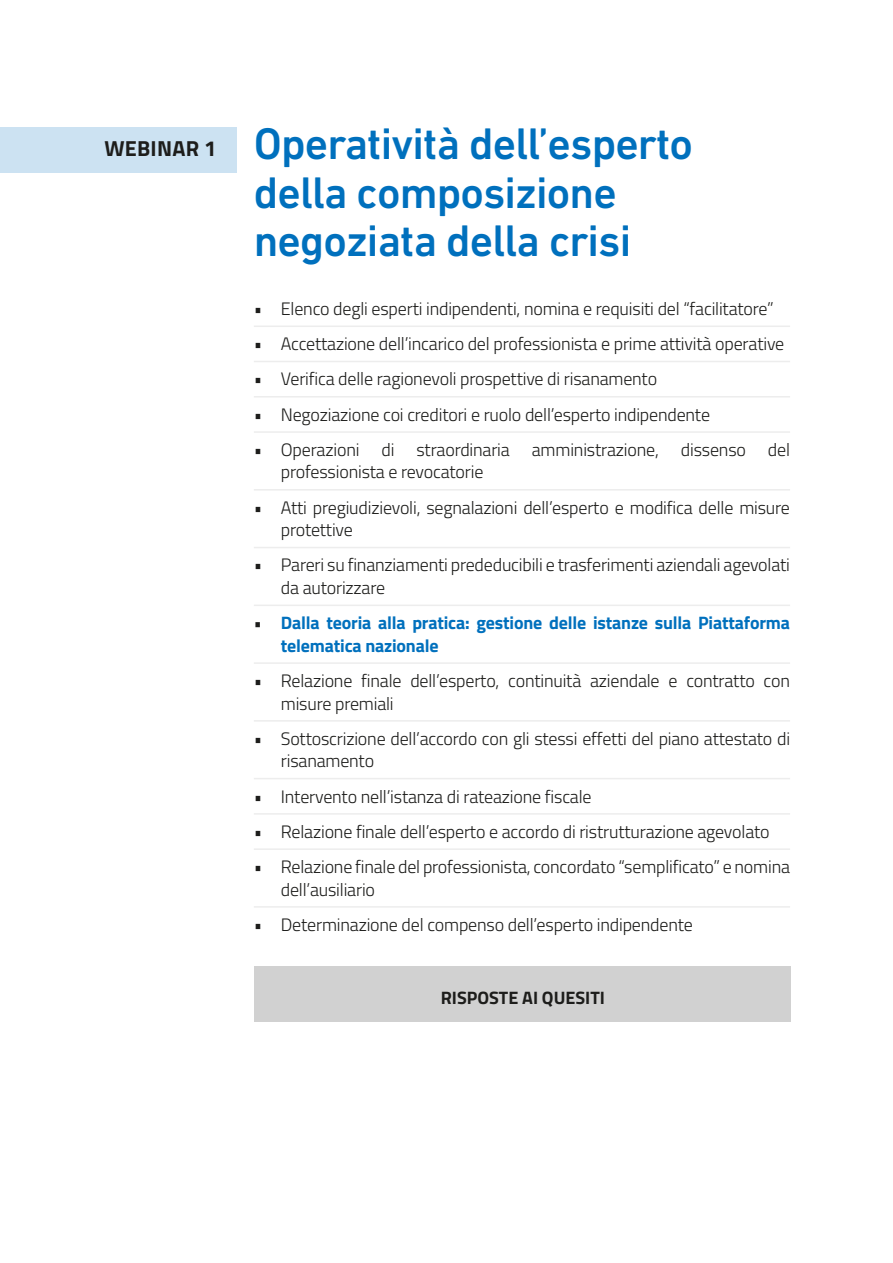
<style>
.page{position:relative;width:893px;height:1263px;background:#fff}
.page>*{position:absolute;margin:0;border:0;box-sizing:border-box;transform-origin:0 0}
.t1{font:500 45px/48.8px "DIN Next LT Pro";letter-spacing:-.02em;color:#0070bd}
.t2{font:700 21.75px "Titillium Web";letter-spacing:.01em;color:#1d1d1b}
.t3{font:300 18px/22.5px "Titillium Web";letter-spacing:-.01em;color:#1d1d1b}
.t4{font:700 18px/22.5px "Titillium Web";letter-spacing:-.01em;color:#0070bd}
.t5{font:700 18px "Titillium Web";color:#1d1d1b}
.s1{color:#1d1d1b}
</style>
<div class="page">
<div style="left:0;top:127px;width:237px;height:46px;background:#cce2f2"></div>
<div style="left:255px;top:966px;width:536px;height:55px;background:#d1d1d1"></div>
<hr style="left:254px;top:325px;width:536px;height:2px;background:#ededed">
<hr style="left:254px;top:361px;width:536px;height:1px;background:#ededed">
<hr style="left:254px;top:396px;width:536px;height:1px;background:#ededed">
<hr style="left:254px;top:431px;width:536px;height:2px;background:#ededed">
<hr style="left:254px;top:489px;width:536px;height:1px;background:#ededed">
<hr style="left:254px;top:547px;width:536px;height:1px;background:#ededed">
<hr style="left:254px;top:605px;width:536px;height:1px;background:#ededed">
<hr style="left:254px;top:662px;width:536px;height:2px;background:#ededed">
<hr style="left:254px;top:720px;width:536px;height:2px;background:#ededed">
<hr style="left:254px;top:778px;width:536px;height:1px;background:#ededed">
<hr style="left:254px;top:813px;width:536px;height:2px;background:#ededed">
<hr style="left:254px;top:848px;width:536px;height:2px;background:#ededed">
<hr style="left:254px;top:906px;width:536px;height:2px;background:#ededed">
<p class="t2" style="left:104px;top:132px;width:113px">WEBINAR 1</p>
<h1 class="t1" style="left:254px;top:119px;width:441px">Operatività dell’esperto della composizione negoziata della crisi</h1>
<p class="t3" style="left:254px;top:296px;width:521px">• Elenco degli esperti indipendenti, nomina e requisiti del “facilitatore”</p>
<p class="t3" style="left:254px;top:332px;width:532px">• Accettazione dell’incarico del professionista e prime attività operative</p>
<p class="t3" style="left:254px;top:367px;width:405px">• Verifica delle ragionevoli prospettive di risanamento</p>
<p class="t3" style="left:254px;top:402px;width:458px">• Negoziazione coi creditori e ruolo dell’esperto indipendente</p>
<p class="t3" style="left:281px;top:437px;width:511px;text-indent:-27px">• Operazioni di straordinaria amministrazione, dissenso del professionista e revocatorie</p>
<p class="t3" style="left:281px;top:495px;width:511px;text-indent:-27px">• Atti pregiudizievoli, segnalazioni dell’esperto e modifica delle misure protettive</p>
<p class="t3" style="left:281px;top:553px;width:511px;text-indent:-27px">• Pareri su finanziamenti prededucibili e trasferimenti aziendali agevolati da autorizzare</p>
<p class="t4" style="left:281px;top:611px;width:511px;text-indent:-27px"><span class="s1">•</span> Dalla teoria alla pratica: gestione delle istanze sulla Piattaforma telematica nazionale</p>
<p class="t3" style="left:281px;top:669px;width:511px;text-indent:-27px">• Relazione finale dell’esperto, continuità aziendale e contratto con misure premiali</p>
<p class="t3" style="left:281px;top:726px;width:511px;text-indent:-27px">• Sottoscrizione dell’accordo con gli stessi effetti del piano attestato di risanamento</p>
<p class="t3" style="left:254px;top:784px;width:339px">• Intervento nell’istanza di rateazione fiscale</p>
<p class="t3" style="left:254px;top:819px;width:517px">• Relazione finale dell’esperto e accordo di ristrutturazione agevolato</p>
<p class="t3" style="left:281px;top:855px;width:511px;text-indent:-27px">• Relazione finale del professionista, concordato “semplificato” e nomina dell’ausiliario</p>
<p class="t3" style="left:254px;top:912px;width:440px">• Determinazione del compenso dell’esperto indipendente</p>
<p class="t5" style="left:441px;top:984px;width:166px">RISPOSTE AI QUESITI</p>
</div>
